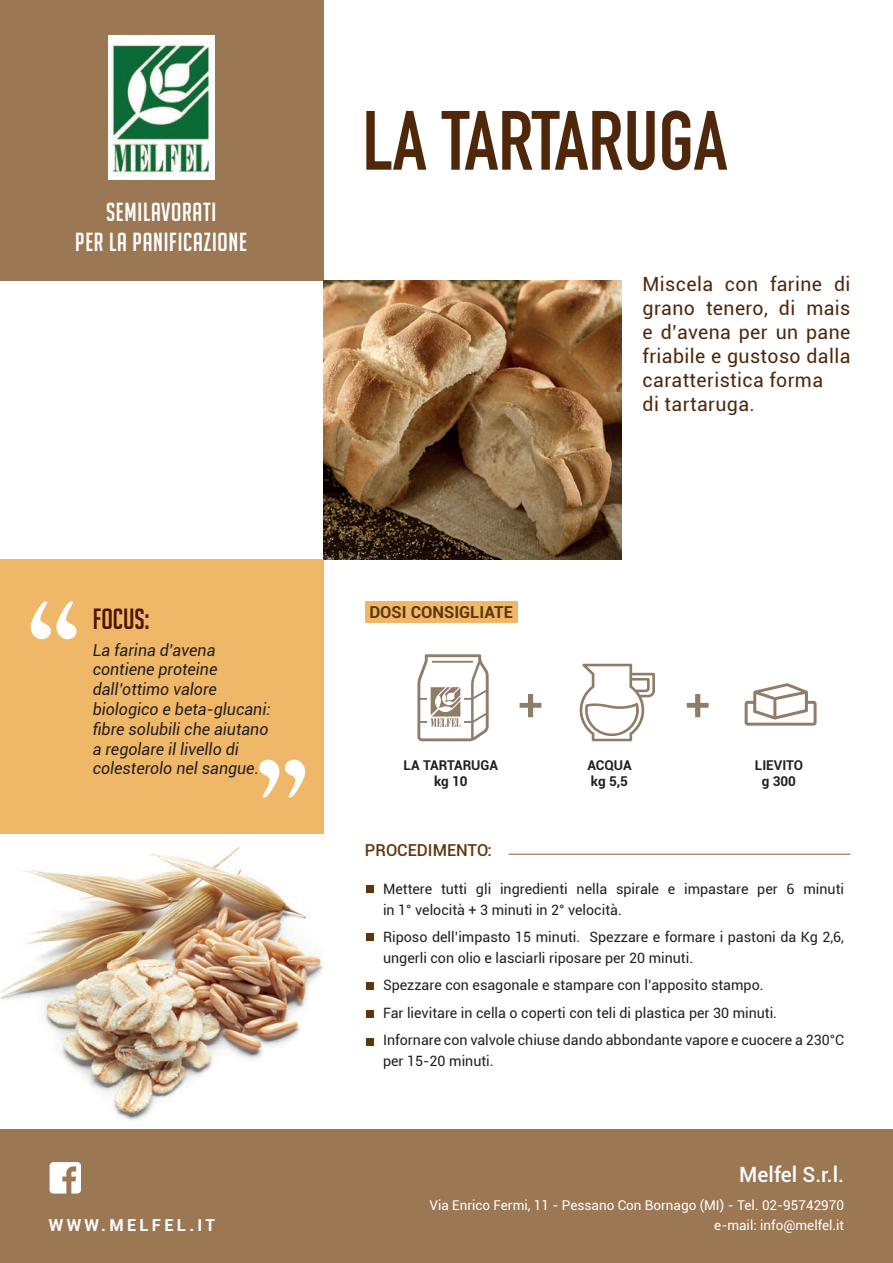
<style>
.page{position:relative;width:893px;height:1263px;background:#fff}
.page>*{position:absolute;margin:0;border:0;box-sizing:border-box;transform-origin:0 0}
.t1{font:700 82.5px "DIN Condensed";color:#4f280b}
.t2{font:28.5px "Big Noodle Titling";color:#4f1206}
.t3{font:25.5px/30px "Big Noodle Titling";letter-spacing:.03em;color:#fff;text-align:center}
.t4{font:500 21px "Roboto";color:#fff}
.t5{font:19.5px/24px "Roboto";letter-spacing:.02em;color:#4f280b}
.t6{font:italic 16.5px/19.8px "Roboto";color:#231f20}
.t7{font:700 16.5px "Roboto";color:#5f360c}
.t8{font:700 16.5px "Roboto";letter-spacing:.2em;color:#fff}
.t9{font:500 16.5px "Roboto";color:#5f360c}
.t10{font:14.25px/21px "Roboto";color:#231f20}
.t11{font:13.5px "Roboto";color:#fff}
.t12{font:700 13.5px/16.2px "Roboto";color:#231f20;text-align:center}
</style>
<div class="page">
<img style="left:0;top:846px;width:323px;height:275px">
<div style="left:0;top:0;width:324px;height:281px;background:#9b7753"></div>
<div style="left:0;top:1129px;width:893px;height:134px;background:#9b7753"></div>
<div style="left:108px;top:36px;width:107px;height:144px;background:#fff"></div>
<img style="left:109px;top:38px;width:103px;height:139px">
<div style="left:0;top:559px;width:324px;height:275px;background:#efb868"></div>
<img style="left:324px;top:281px;width:297px;height:278px">
<svg style="left:50px;top:1162px;width:31px;height:31px"></svg>
<svg style="left:31px;top:601px;width:45px;height:38px"></svg>
<svg style="left:259px;top:760px;width:20px;height:37px"></svg>
<svg style="left:285px;top:760px;width:20px;height:37px"></svg>
<hr style="left:509px;top:854px;width:341px;height:1px;background:#9b7753">
<div style="left:366px;top:885px;width:8px;height:8px;background:#5f360c"></div>
<div style="left:366px;top:933px;width:8px;height:8px;background:#5f360c"></div>
<div style="left:366px;top:982px;width:8px;height:8px;background:#5f360c"></div>
<div style="left:366px;top:1010px;width:8px;height:7px;background:#5f360c"></div>
<div style="left:366px;top:1038px;width:8px;height:7px;background:#5f360c"></div>
<svg style="left:520px;top:694px;width:21px;height:23px"></svg>
<svg style="left:687px;top:694px;width:22px;height:23px"></svg>
<svg style="left:579px;top:664px;width:76px;height:77px"></svg>
<svg style="left:745px;top:683px;width:72px;height:43px"></svg>
<svg style="left:417px;top:654px;width:72px;height:87px"></svg>
<div style="left:366px;top:601px;width:152px;height:21px;background:#efb868"></div>
<h3 class="t3" style="left:75px;top:197px;width:173px">SEMILAVORATI<br>PER LA PANIFICAZIONE</h3>
<h2 class="t2" style="left:93px;top:603px;width:58px">FOCUS:</h2>
<p class="t6" style="left:93px;top:639px;width:179px">La farina d’avena contiene proteine dall’ottimo valore biologico e beta-glucani: fibre solubili che aiutano a regolare il livello di colesterolo nel sangue.</p>
<h1 class="t1" style="left:362px;top:85px;width:366px">LA TARTARUGA</h1>
<p class="t7" style="left:369px;top:600px;width:145px">DOSI CONSIGLIATE</p>
<h3 class="t5" style="left:643px;top:271px;width:209px">Miscela con farine di grano tenero, di mais e d’avena per un pane friabile e gustoso dalla caratteristica forma<br>di tartaruga.</h3>
<p class="t12" style="left:404px;top:756px;width:96px">LA TARTARUGA kg 10</p>
<p class="t12" style="left:755px;top:756px;width:50px">LIEVITO g 300</p>
<p class="t12" style="left:587px;top:756px;width:46px;text-align:left">ACQUA kg 5,5</p>
<p class="t9" style="left:365px;top:838px;width:128px">PROCEDIMENTO:</p>
<p class="t10" style="left:383px;top:877px;width:462px">Mettere tutti gli ingredienti nella spirale e impastare per 6 minuti in 1° velocità + 3 minuti in 2° velocità.</p>
<p class="t10" style="left:383px;top:926px;width:462px">Riposo dell’impasto 15 minuti. Spezzare e formare i pastoni da Kg 2,6, ungerli con olio e lasciarli riposare per 20 minuti.</p>
<p class="t10" style="left:383px;top:971px;width:462px;line-height:27.3px">Spezzare con esagonale e stampare con l’apposito stampo.<br>Far lievitare in cella o coperti con teli di plastica per 30 minuti.<br>Infornare con valvole chiuse dando abbondante vapore e cuocere a 230°C</p>
<p class="t10" style="left:383px;top:1050px;width:112px">per 15-20 minuti.</p>
<h3 class="t4" style="left:739px;top:1160px;width:106px">Melfel S.r.l.</h3>
<p class="t11" style="left:430px;top:1196px;width:416px">Via Enrico Fermi, 11 - Pessano Con Bornago (MI) - Tel. 02-95742970</p>
<p class="t8" style="left:49px;top:1214px;width:167px">WWW.MELFEL.IT</p>
<p class="t11" style="left:714px;top:1216px;width:131px">e-mail: info@melfel.it</p>
</div>
